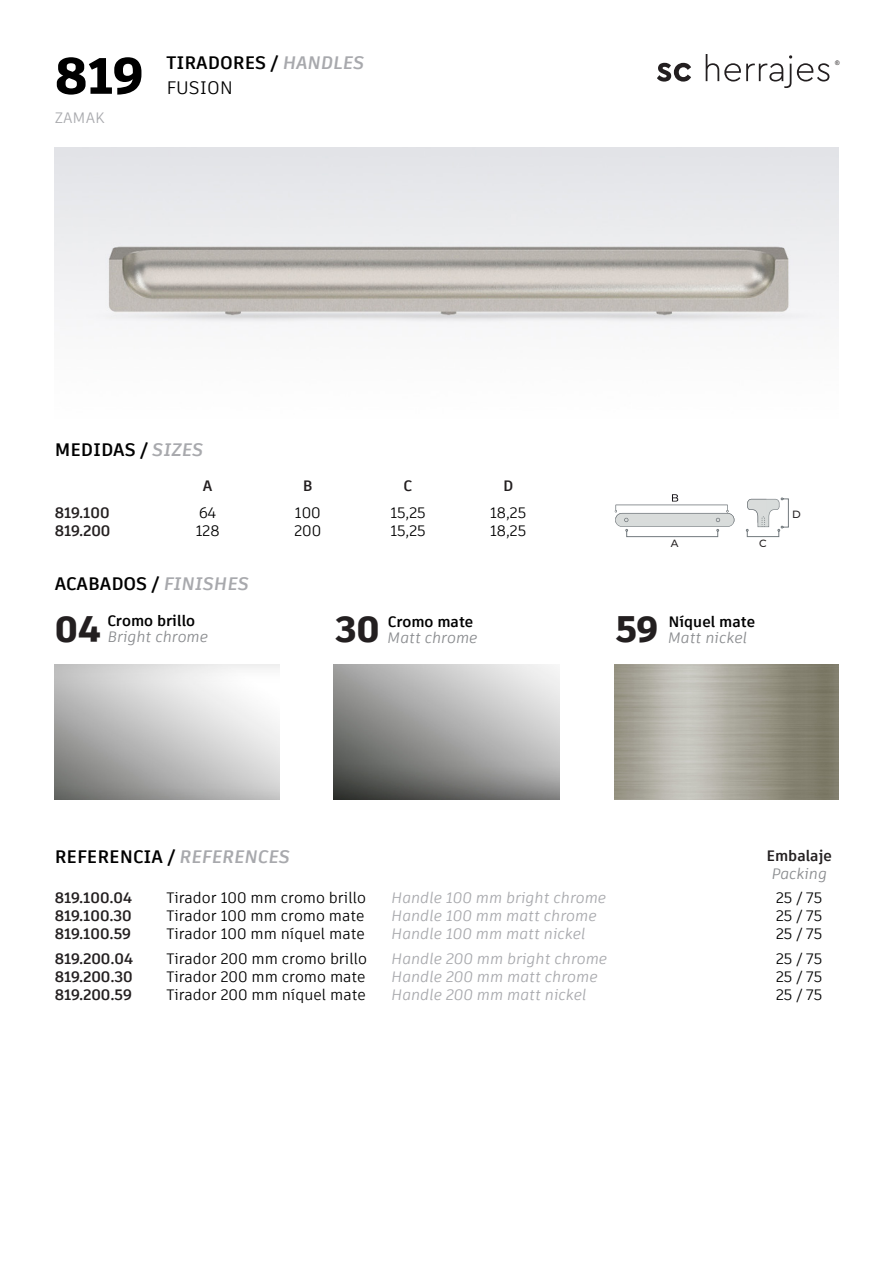
<style>
.page{position:relative;width:893px;height:1263px;background:#fff}
.page>*{position:absolute;margin:0;border:0;box-sizing:border-box;transform-origin:0 0}
.t1{font:900 51px "Artifakt Element";color:#000}
.t2{font:900 36px "Artifakt Element";color:#231f20}
.t3{font:700 18px "Artifakt Element";color:#000}
.t4{font:18px "Artifakt Element";color:#000}
.t5{font:15px "Artifakt Element";color:#000}
.t6{font:italic 15px "Artifakt Element";color:#a8a9ad}
.t7{font:700 15px "Artifakt Element";color:#231f20}
.t8{font:italic 15px "Artifakt Element";color:#8a8c8f}
.t9{font:700 15px "Artifakt Element";color:#000}
.t10{font:15px "Artifakt Element";color:#a8a9ad}
.t11{font:500 10.5px "Montserrat";color:#231f20}
.t12{font:6.15px "Arial";color:#231f20}
.s1{font-style:italic;color:#a8a9ad}
</style>
<div class="page">
<svg style="left:657px;top:63px;width:34px;height:19px"></svg>
<svg style="left:706px;top:54px;width:123px;height:34px"></svg>
<img style="left:55px;top:147px;width:784px;height:176px">
<svg style="left:615px;top:494px;width:119px;height:43px"></svg>
<svg style="left:746px;top:497px;width:43px;height:40px"></svg>
<img style="left:747px;top:499px;width:19px;height:24px">
<img style="left:334px;top:664px;width:225px;height:135px">
<img style="left:614px;top:664px;width:225px;height:135px">
<img style="left:55px;top:664px;width:225px;height:135px">
<p class="t1" style="left:55px;top:40px;width:90px">819</p>
<p class="t10" style="left:55px;top:107px;width:52px">ZAMAK</p>
<p class="t3" style="left:167px;top:50px;width:199px">TIRADORES / <span class="s1">HANDLES</span></p>
<p class="t4" style="left:167px;top:75px;width:68px">FUSION</p>
<p class="t12" style="left:835px;top:59px;width:6px">®</p>
<p class="t3" style="left:55px;top:437px;width:150px">MEDIDAS / <span class="s1">SIZES</span></p>
<p class="t7" style="left:55px;top:502px;width:56px">819.100</p>
<p class="t7" style="left:55px;top:520px;width:57px">819.200</p>
<p class="t7" style="left:203px;top:476px;width:11px">A</p>
<p class="t7" style="left:303px;top:476px;width:11px">B</p>
<p class="t7" style="left:404px;top:476px;width:10px">C</p>
<p class="t7" style="left:503px;top:476px;width:12px">D</p>
<p class="t5" style="left:199px;top:502px;width:19px">64</p>
<p class="t5" style="left:196px;top:520px;width:25px">128</p>
<p class="t5" style="left:295px;top:502px;width:27px">100</p>
<p class="t5" style="left:294px;top:520px;width:28px">200</p>
<p class="t5" style="left:390px;top:502px;width:37px">15,25</p>
<p class="t5" style="left:390px;top:520px;width:37px">15,25</p>
<p class="t5" style="left:490px;top:502px;width:37px">18,25</p>
<p class="t5" style="left:490px;top:520px;width:37px">18,25</p>
<p class="t3" style="left:55px;top:571px;width:196px">ACABADOS / <span class="s1">FINISHES</span></p>
<p class="t11" style="left:671px;top:536px;width:9px">A</p>
<p class="t11" style="left:759px;top:536px;width:9px">C</p>
<p class="t9" style="left:107px;top:610px;width:89px">Cromo brillo</p>
<p class="t8" style="left:107px;top:627px;width:102px">Bright chrome</p>
<p class="t9" style="left:388px;top:611px;width:87px">Cromo mate</p>
<p class="t9" style="left:668px;top:611px;width:88px">Níquel mate</p>
<p class="t8" style="left:387px;top:627px;width:92px">Matt chrome</p>
<p class="t8" style="left:668px;top:627px;width:81px">Matt nickel</p>
<p class="t2" style="left:55px;top:605px;width:47px">04</p>
<p class="t2" style="left:335px;top:605px;width:46px">30</p>
<p class="t2" style="left:616px;top:605px;width:44px">59</p>
<p class="t11" style="left:792px;top:507px;width:10px">D</p>
<p class="t3" style="left:55px;top:844px;width:237px">REFERENCIA / <span class="s1">REFERENCES</span></p>
<p class="t7" style="left:55px;top:887px;width:79px">819.100.04</p>
<p class="t7" style="left:55px;top:905px;width:79px">819.100.30</p>
<p class="t7" style="left:55px;top:923px;width:78px">819.100.59</p>
<p class="t7" style="left:55px;top:948px;width:80px">819.200.04</p>
<p class="t7" style="left:55px;top:966px;width:80px">819.200.30</p>
<p class="t7" style="left:55px;top:984px;width:79px">819.200.59</p>
<p class="t5" style="left:167px;top:887px;width:201px">Tirador 100 mm cromo brillo</p>
<p class="t5" style="left:167px;top:905px;width:199px">Tirador 100 mm cromo mate</p>
<p class="t5" style="left:167px;top:923px;width:200px">Tirador 100 mm níquel mate</p>
<p class="t5" style="left:167px;top:948px;width:202px">Tirador 200 mm cromo brillo</p>
<p class="t5" style="left:167px;top:966px;width:201px">Tirador 200 mm cromo mate</p>
<p class="t5" style="left:167px;top:984px;width:201px">Tirador 200 mm níquel mate</p>
<p class="t6" style="left:391px;top:887px;width:217px">Handle 100 mm bright chrome</p>
<p class="t6" style="left:391px;top:905px;width:207px">Handle 100 mm matt chrome</p>
<p class="t6" style="left:391px;top:923px;width:196px">Handle 100 mm matt nickel</p>
<p class="t6" style="left:391px;top:948px;width:218px">Handle 200 mm bright chrome</p>
<p class="t6" style="left:391px;top:966px;width:208px">Handle 200 mm matt chrome</p>
<p class="t6" style="left:391px;top:984px;width:197px">Handle 200 mm matt nickel</p>
<p class="t7" style="left:767px;top:845px;width:67px">Embalaje</p>
<p class="t8" style="left:771px;top:863px;width:57px">Packing</p>
<p class="t5" style="left:776px;top:887px;width:48px">25 / 75</p>
<p class="t5" style="left:776px;top:905px;width:48px">25 / 75</p>
<p class="t5" style="left:776px;top:923px;width:48px">25 / 75</p>
<p class="t5" style="left:776px;top:948px;width:48px">25 / 75</p>
<p class="t5" style="left:776px;top:966px;width:48px">25 / 75</p>
<p class="t5" style="left:776px;top:984px;width:48px">25 / 75</p>
</div>
